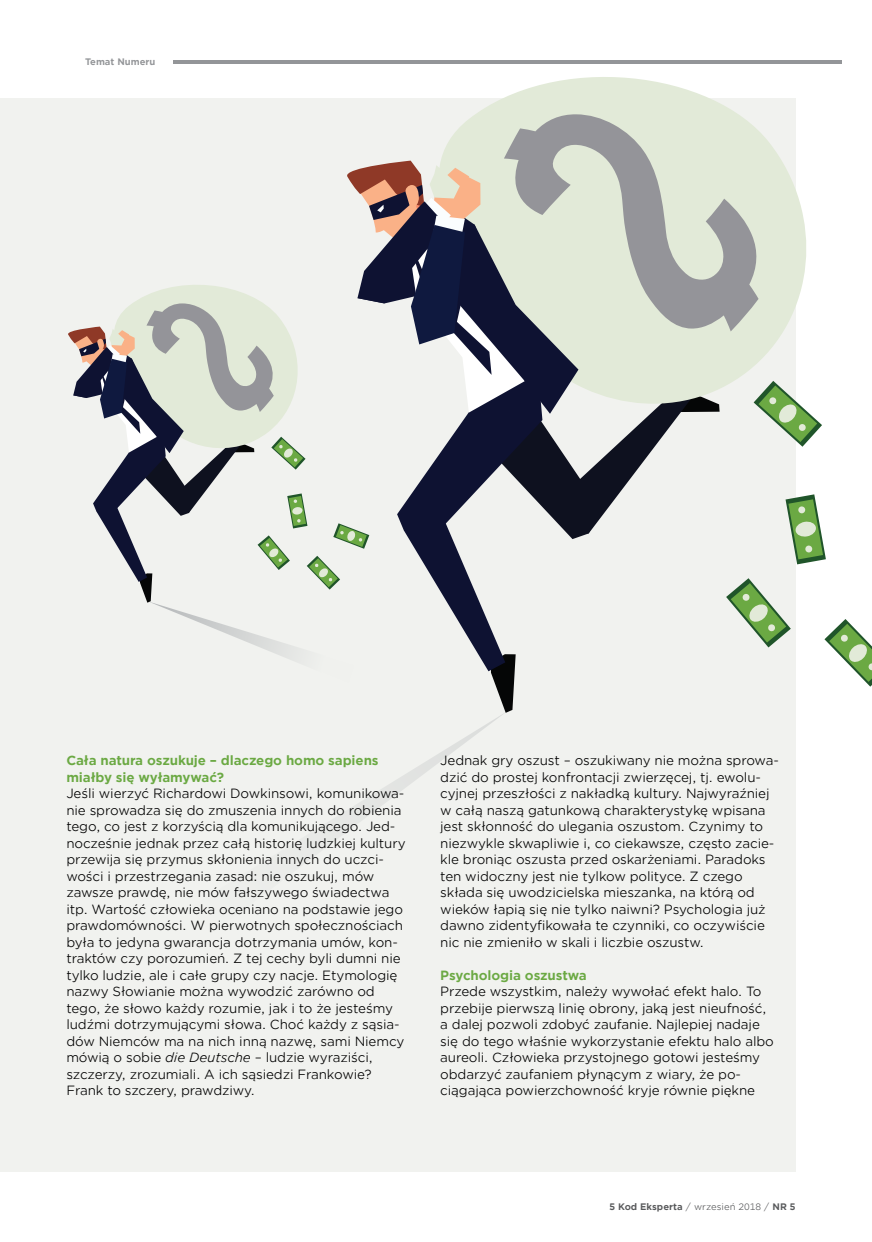
<style>
.page{position:relative;width:872px;height:1242px;background:#fff}
.page>*{position:absolute;margin:0;border:0;box-sizing:border-box;transform-origin:0 0}
.t1{font:12.75px/16.5px "Gotham Office";letter-spacing:-.01em;color:#000}
.t2{font:700 12.75px/16.5px "Gotham Office";letter-spacing:-.01em;color:#6ba943}
.t3{font:700 9px "Gotham Office";color:#58595b}
.t4{font:700 9px "Gotham Office";color:#939598}
.s1{font-style:italic}
.s2{font-weight:400}
</style>
<div class="page">
<div style="left:0;top:98px;width:795px;height:1073px;background:#f1f2ef"></div>
<hr style="left:173px;top:60px;width:669px;height:4px;background:#939598">
<svg style="left:333px;top:714px;width:170px;height:119px"></svg>
<svg style="left:408px;top:77px;width:398px;height:335px;fill:#e2ead8"></svg>
<svg style="left:504px;top:114px;width:254px;height:217px;background:#c1c5bd"></svg>
<svg style="left:785px;top:494px;width:41px;height:70px"></svg>
<svg style="left:726px;top:578px;width:65px;height:69px"></svg>
<svg style="left:824px;top:619px;width:48px;height:67px"></svg>
<svg style="left:753px;top:381px;width:69px;height:66px"></svg>
<svg style="left:68px;top:161px;width:651px;height:552px"></svg>
<p class="t4" style="left:85px;top:56px;width:72px">Temat Numeru</p>
<p class="t2" style="left:66px;top:752px;width:314px">Cała natura oszukuje – dlaczego homo sapiens miałby się wyłamywać?</p>
<p class="t1" style="left:66px;top:785px;width:341px">Jeśli wierzyć Richardowi Dowkinsowi, komunikowa&shy;nie sprowadza się do zmuszenia innych do robienia tego, co jest z korzyścią dla komunikującego. Jed&shy;nocześnie jednak przez całą historię ludzkiej kultury przewija się przymus skłonienia innych do uczci&shy;wości i przestrzegania zasad: nie oszukuj, mów zawsze prawdę, nie mów fałszywego świadectwa itp. Wartość człowieka oceniano na podstawie jego prawdomówności. W pierwotnych społecznościach była to jedyna gwarancja dotrzymania umów, kon&shy;traktów czy porozumień. Z tej cechy byli dumni nie tylko ludzie, ale i całe grupy czy nacje. Etymologię nazwy Słowianie można wywodzić zarówno od tego, że słowo każdy rozumie, jak i to że jesteśmy ludźmi dotrzymującymi słowa. Choć każdy z sąsia&shy;dów Niemców ma na nich inną nazwę, sami Niemcy mówią o sobie <span class="s1">die Deutsche</span> – ludzie wyraziści, szczerzy, zrozumiali. A ich sąsiedzi Frankowie?<br>Frank to szczery, prawdziwy.</p>
<p class="t1" style="left:440px;top:751px;width:340px">Jednak gry oszust – oszukiwany nie można sprowa&shy;dzić do prostej konfrontacji zwierzęcej, tj. ewolu&shy;cyjnej przeszłości z nakładką kultury. Najwyraźniej w całą naszą gatunkową charakterystykę wpisana jest skłonność do ulegania oszustom. Czynimy to niezwykle skwapliwie i, co ciekawsze, często zacie&shy;kle broniąc oszusta przed oskarżeniami. Paradoks ten widoczny jest nie tylkow polityce. Z czego składa się uwodzicielska mieszanka, na którą od wieków łapią się nie tylko naiwni? Psychologia już dawno zidentyfikowała te czynniki, co oczywiście nic nie zmieniło w skali i liczbie oszustw.</p>
<p class="t2" style="left:440px;top:966px;width:148px">Psychologia oszustwa</p>
<p class="t1" style="left:440px;top:982px;width:335px">Przede wszystkim, należy wywołać efekt halo. To przebije pierwszą linię obrony, jaką jest nieufność, a dalej pozwoli zdobyć zaufanie. Najlepiej nadaje się do tego właśnie wykorzystanie efektu halo albo aureoli. Człowieka przystojnego gotowi jesteśmy obdarzyć zaufaniem płynącym z wiary, że po&shy;ciągająca powierzchowność kryje równie piękne</p>
<p class="t3" style="left:609px;top:1200px;width:187px">5 Kod Eksperta <span class="s2">/ wrzesień 2018 /</span> NR 5</p>
</div>
